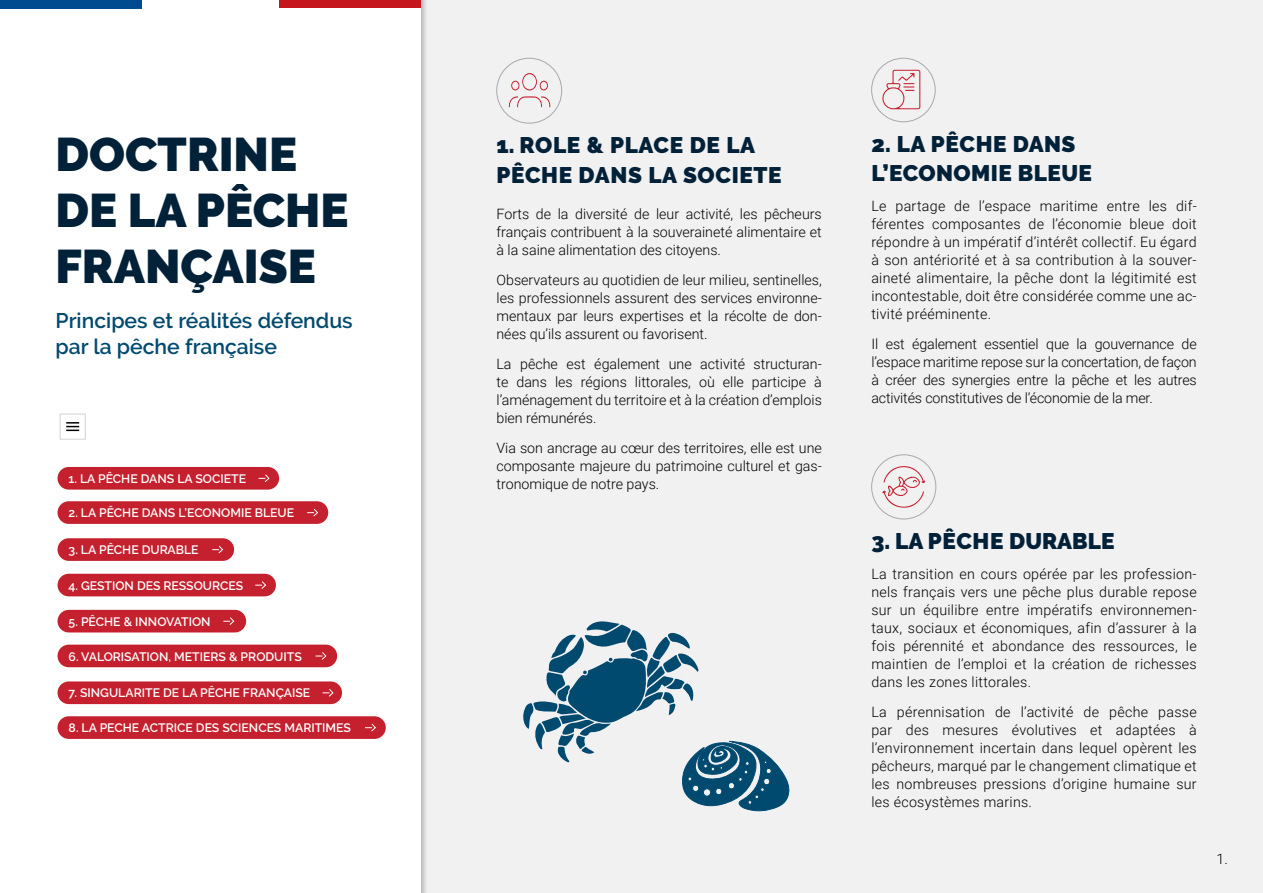
<style>
.page{position:relative;width:1263px;height:893px;background:#fff}
.page>*{position:absolute;margin:0;border:0;box-sizing:border-box;transform-origin:0 0}
.t1{font:900 46.95px/56.4px "Raleway";color:#012139}
.t2{font:900 22.5px/30px "Raleway";letter-spacing:.02em;color:#012139}
.t3{font:900 22.5px "Raleway";color:#012139}
.t4{font:600 21.15px/26.1px "Raleway";color:#004a70}
.t5{font:300 14.25px/18px "Roboto";color:#000;text-align:justify}
.t6{font:600 12.3px "Raleway";color:#fff}
</style>
<div class="page">
<div style="left:412px;top:0;width:851px;height:893px;background:#f1f1f2"></div>
<div style="left:0;top:0;width:421px;height:893px;background:#fff"></div>
<div style="left:496px;top:58px;width:66px;height:65px;border:1px solid #a7a9ac;border-radius:50%"></div>
<svg style="left:511px;top:73px;width:37px;height:17px"></svg>
<svg style="left:509px;top:96px;width:41px;height:11px"></svg>
<svg style="left:882px;top:70px;width:38px;height:39px"></svg>
<div style="left:871px;top:58px;width:64px;height:64px;border:1px solid #a7a9ac;border-radius:50%"></div>
<svg style="left:882px;top:466px;width:43px;height:42px"></svg>
<div style="left:871px;top:454px;width:65px;height:65px;border:1px solid #a7a9ac;border-radius:50%"></div>
<div style="left:279px;top:0;width:142px;height:8px;background:#c4161c"></div>
<div style="left:0;top:0;width:142px;height:8px;background:#004a8f"></div>
<div style="left:60px;top:414px;width:25px;height:25px;border:1px solid #d1d3d4"></div>
<svg style="left:66px;top:422px;width:13px;height:9px"></svg>
<div style="left:58px;top:467px;width:221px;height:23px;background:#c4202d;border-radius:11px"></div>
<svg style="left:259px;top:474px;width:11px;height:8px"></svg>
<div style="left:58px;top:501px;width:270px;height:23px;background:#c4202d;border-radius:11px"></div>
<svg style="left:307px;top:508px;width:11px;height:9px"></svg>
<div style="left:58px;top:538px;width:176px;height:23px;background:#c4202d;border-radius:11px"></div>
<svg style="left:212px;top:545px;width:12px;height:9px"></svg>
<div style="left:58px;top:610px;width:188px;height:22px;background:#c4202d;border-radius:11px"></div>
<svg style="left:223px;top:617px;width:12px;height:8px"></svg>
<div style="left:58px;top:574px;width:218px;height:22px;background:#c4202d;border-radius:11px"></div>
<svg style="left:255px;top:581px;width:12px;height:8px"></svg>
<div style="left:58px;top:645px;width:279px;height:22px;background:#c4202d;border-radius:11px"></div>
<svg style="left:315px;top:652px;width:12px;height:8px"></svg>
<div style="left:58px;top:681px;width:284px;height:23px;background:#c4202d;border-radius:11px"></div>
<svg style="left:323px;top:689px;width:11px;height:8px"></svg>
<div style="left:58px;top:716px;width:328px;height:23px;background:#c4202d;border-radius:11px"></div>
<svg style="left:365px;top:723px;width:11px;height:9px"></svg>
<svg style="left:523px;top:621px;width:267px;height:191px"></svg>
<h1 class="t1" style="left:56px;top:126px;width:295px">DOCTRINE<br>DE LA PÊCHE<br>FRANÇAISE</h1>
<h3 class="t4" style="left:56px;top:308px;width:299px">Principes et réalités défendus par la pêche française</h3>
<p class="t6" style="left:69px;top:471px;width:179px">1. LA PÊCHE DANS LA SOCIETE</p>
<p class="t6" style="left:69px;top:506px;width:227px">2. LA PÊCHE DANS L’ECONOMIE BLEUE</p>
<p class="t6" style="left:69px;top:543px;width:132px">3. LA PÊCHE DURABLE</p>
<p class="t6" style="left:69px;top:578px;width:176px">4. GESTION DES RESSOURCES</p>
<p class="t6" style="left:69px;top:614px;width:143px">5. PÊCHE &amp; INNOVATION</p>
<p class="t6" style="left:69px;top:649px;width:235px">6. VALORISATION, METIERS &amp; PRODUITS</p>
<p class="t6" style="left:69px;top:686px;width:243px">7. SINGULARITE DE LA PÊCHE FRANÇAISE</p>
<p class="t6" style="left:69px;top:721px;width:284px">8. LA PECHE ACTRICE DES SCIENCES MARITIMES</p>
<h2 class="t2" style="left:496px;top:131px;width:287px">1. ROLE &amp; PLACE DE LA<br>PÊCHE DANS LA SOCIETE</h2>
<p class="t5" style="left:496px;top:205px;width:327px">Forts de la diversité de leur activité, les pêcheurs français contribuent à la souveraineté alimentaire et à la saine alimentation des citoyens.</p>
<p class="t5" style="left:496px;top:271px;width:327px">Observateurs au quotidien de leur milieu, sentinelles, les professionnels assurent des services environne&shy;mentaux par leurs expertises et la récolte de don&shy;nées qu’ils assurent ou favorisent.</p>
<p class="t5" style="left:496px;top:355px;width:327px">La pêche est également une activité structuran&shy;te dans les régions littorales, où elle participe à l’aménagement du territoire et à la création d’emplois bien rémunérés.</p>
<p class="t5" style="left:496px;top:439px;width:327px">Via son ancrage au cœur des territoires, elle est une composante majeure du patrimoine culturel et gas&shy;tronomique de notre pays.</p>
<h2 class="t2" style="left:871px;top:130px;width:222px;line-height:28.5px">2. LA PÊCHE DANS<br>L’ECONOMIE BLEUE</h2>
<p class="t5" style="left:871px;top:196px;width:327px">Le partage de l’espace maritime entre les dif&shy;férentes composantes de l’économie bleue doit répondre à un impératif d’intérêt collectif. Eu égard à son antériorité et à sa contribution à la souver&shy;aineté alimentaire, la pêche dont la légitimité est incontestable, doit être considérée comme une ac&shy;tivité prééminente.</p>
<p class="t5" style="left:871px;top:334px;width:327px">Il est également essentiel que la gouvernance de l’espace maritime repose sur la concertation, de façon à créer des synergies entre la pêche et les autres activités constitutives de l’économie de la mer.</p>
<h2 class="t3" style="left:871px;top:528px;width:245px">3. LA PÊCHE DURABLE</h2>
<p class="t5" style="left:871px;top:565px;width:327px">La transition en cours opérée par les profession&shy;nels français vers une pêche plus durable repose sur un équilibre entre impératifs environnemen&shy;taux, sociaux et économiques, afin d’assurer à la fois pérennité et abondance des ressources, le maintien de l’emploi et la création de richesses dans les zones littorales.</p>
<p class="t5" style="left:871px;top:703px;width:327px">La pérennisation de l’activité de pêche passe par des mesures évolutives et adaptées à l’environnement incertain dans lequel opèrent les pêcheurs, marqué par le changement climatique et les nombreuses pressions d’origine humaine sur les écosystèmes marins.</p>
<p class="t5" style="left:1216px;top:849px;width:13px">1.</p>
</div>
